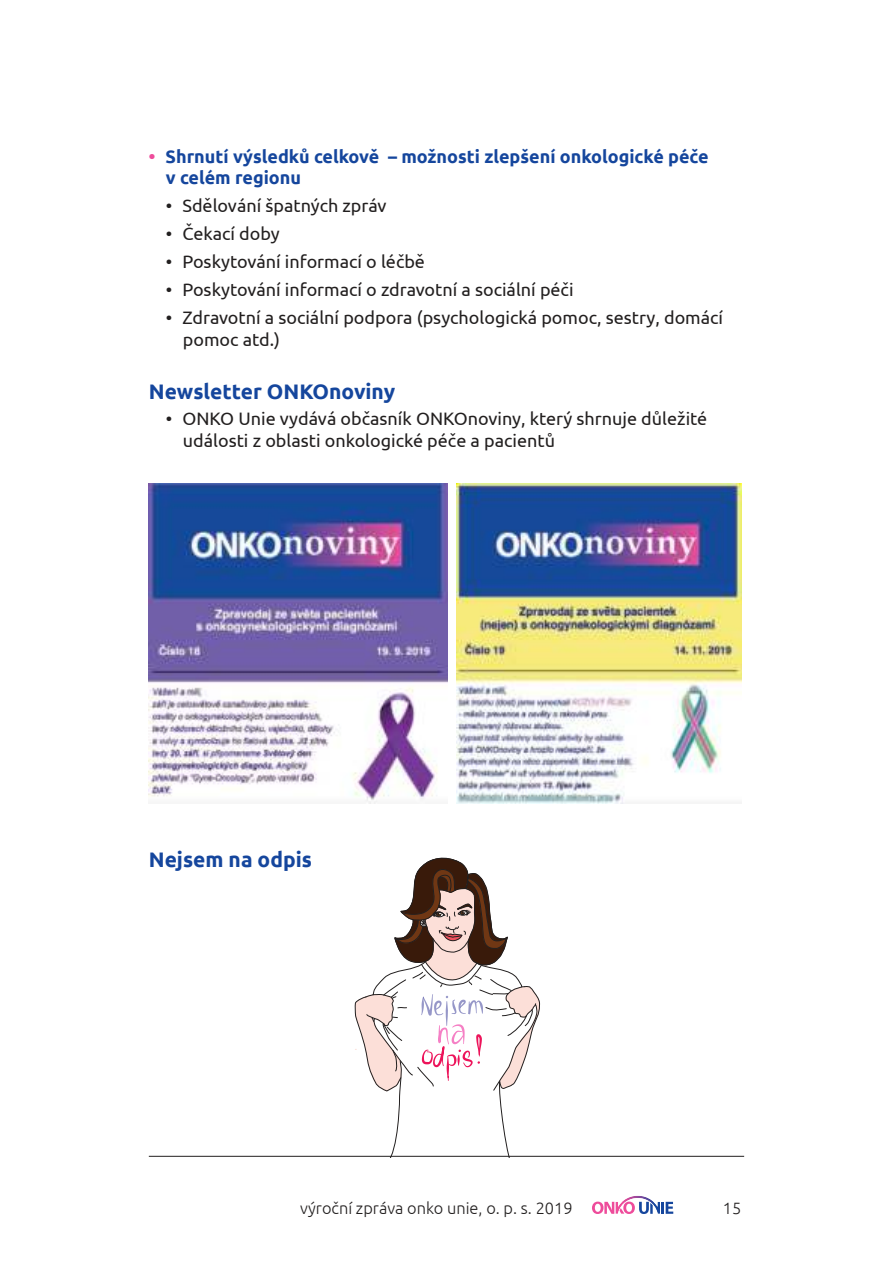
<style>
.page{position:relative;width:893px;height:1263px;background:#fff}
.page>*{position:absolute;margin:0;border:0;box-sizing:border-box;transform-origin:0 0}
.t1{font:700 21px "Ubuntu";color:#15469d}
.t2{font:18px/21.6px "Ubuntu";color:#221f1f}
.t3{font:700 18px/21.6px "Ubuntu";color:#15469d}
.t4{font:300 16.35px "Ubuntu";color:#221f1f}
.s1{color:#ee4c9b}
</style>
<div class="page">
<img style="left:149px;top:484px;width:298px;height:319px">
<img style="left:456px;top:484px;width:285px;height:319px">
<svg style="left:354px;top:857px;width:186px;height:301px"></svg>
<svg style="left:661px;top:1202px;width:12px;height:12px"></svg>
<svg style="left:592px;top:1201px;width:22px;height:13px"></svg>
<img style="left:615px;top:1196px;width:45px;height:18px">
<svg style="left:620px;top:1201px;width:33px;height:13px"></svg>
<hr style="left:149px;top:1156px;width:595px;height:1px;background:#221f1f">
<p class="t3" style="left:166px;top:145px;width:544px;text-indent:-17px"><span class="s1">•</span> Shrnutí výsledků celkově – možnosti zlepšení onkologické péče v celém regionu</p>
<p class="t2" style="left:166px;top:195px;width:222px">• Sdělování špatných zpráv</p>
<p class="t2" style="left:166px;top:223px;width:115px">• Čekací doby</p>
<p class="t2" style="left:166px;top:251px;width:261px">• Poskytování informací o léčbě</p>
<p class="t2" style="left:166px;top:279px;width:409px">• Poskytování informací o zdravotní a sociální péči</p>
<p class="t2" style="left:183px;top:306px;width:542px;text-indent:-17px">• Zdravotní a sociální podpora (psychologická pomoc, sestry, domácí pomoc atd.)</p>
<p class="t1" style="left:149px;top:379px;width:248px">Newsletter ONKOnoviny</p>
<p class="t2" style="left:183px;top:407px;width:526px;text-indent:-17px">• ONKO Unie vydává občasník ONKOnoviny, který shrnuje důležité události z oblasti onkologické péče a pacientů</p>
<p class="t1" style="left:149px;top:847px;width:165px">Nejsem na odpis</p>
<p class="t4" style="left:300px;top:1198px;width:274px">výroční zpráva onko unie, o. p. s. 2019</p>
<p class="t4" style="left:723px;top:1199px;width:20px">15</p>
</div>
